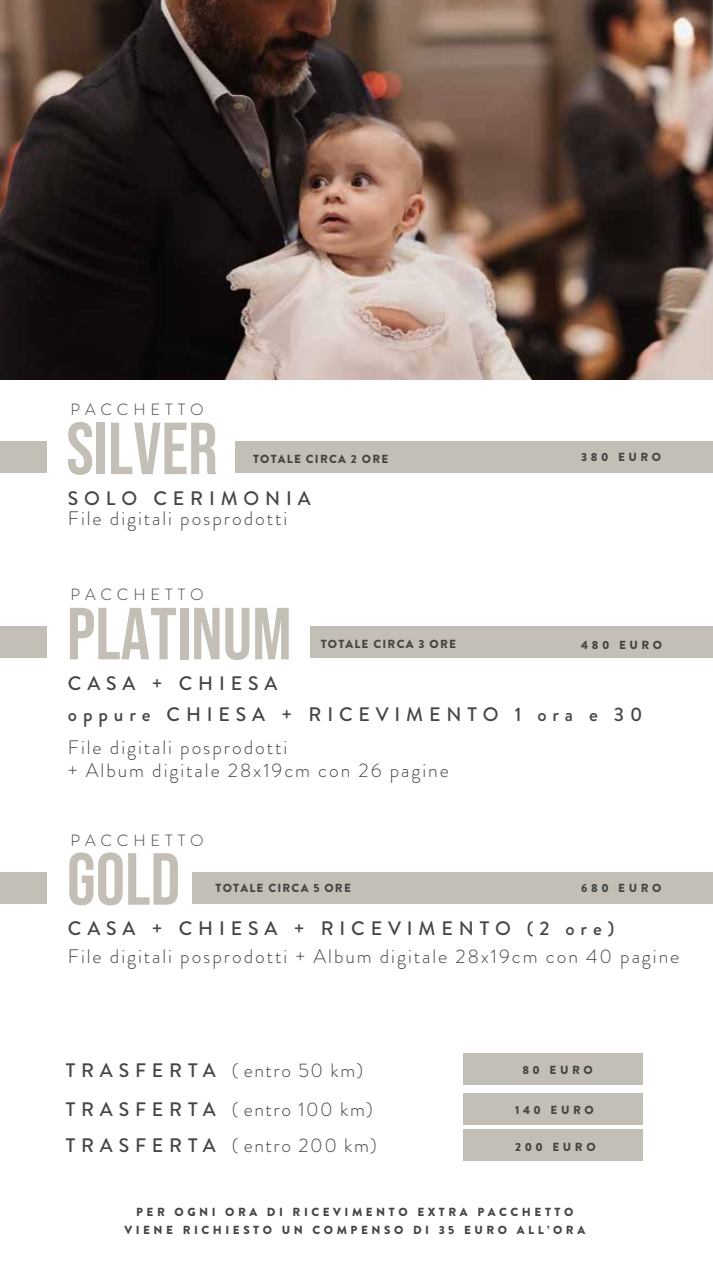
<style>
.page{position:relative;width:713px;height:1267px;background:#fff}
.page>*{position:absolute;margin:0;border:0;box-sizing:border-box;transform-origin:0 0}
.t1{font:73.5px "Bebas Neue";color:#c3bfb6}
.t2{font:300 19.5px/23.4px "Brandon Grotesque";letter-spacing:.1em;color:#454543}
.t3{font:500 19.5px/30.6px "Brandon Grotesque";letter-spacing:.3em;color:#454543}
.t4{font:300 19.5px/35.8px "Brandon Grotesque";letter-spacing:.08em;color:#454543}
.t5{font:300 16.2px "Brandon Grotesque";letter-spacing:.3em;color:#454543}
.t6{font:900 11.7px/18.3px "Brandon Grotesque";letter-spacing:.3em;color:#454543;text-align:center}
.t7{font:900 11.7px "Brandon Grotesque";letter-spacing:.1em;color:#454543}
.s1{font-weight:500}
</style>
<div class="page">
<img style="left:0;top:0;width:712px;height:379px">
<div style="left:236px;top:441px;width:476px;height:32px;background:#c3bfb6"></div>
<div style="left:463px;top:1093px;width:179px;height:31px;background:#c3bfb6"></div>
<div style="left:463px;top:1129px;width:179px;height:31px;background:#c3bfb6"></div>
<div style="left:463px;top:1053px;width:179px;height:32px;background:#c3bfb6"></div>
<div style="left:310px;top:626px;width:402px;height:32px;background:#c3bfb6"></div>
<div style="left:193px;top:872px;width:519px;height:31px;background:#c3bfb6"></div>
<div style="left:0;top:441px;width:46px;height:32px;background:#c3bfb6"></div>
<div style="left:0;top:626px;width:46px;height:32px;background:#c3bfb6"></div>
<div style="left:0;top:872px;width:46px;height:31px;background:#c3bfb6"></div>
<p class="t5" style="left:70px;top:398px;width:135px">PACCHETTO</p>
<h1 class="t1" style="left:66px;top:407px;width:153px">SILVER</h1>
<p class="t7" style="left:253px;top:450px;width:137px">TOTALE CIRCA 2 ORE</p>
<p class="t3" style="left:68px;top:483px;width:244px">SOLO CERIMONIA</p>
<p class="t2" style="left:68px;top:507px;width:221px">File digitali posprodotti</p>
<p class="t5" style="left:70px;top:584px;width:135px">PACCHETTO</p>
<h1 class="t1" style="left:67px;top:592px;width:226px">PLATINUM</h1>
<p class="t7" style="left:320px;top:636px;width:137px">TOTALE CIRCA 3 ORE</p>
<p class="t6" style="left:581px;top:448px;width:81px">380 EURO</p>
<p class="t6" style="left:581px;top:636px;width:82px">480 EURO</p>
<p class="t3" style="left:68px;top:668px;width:576px">CASA + CHIESA<br>oppure CHIESA + RICEVIMENTO 1 ora e 30</p>
<p class="t2" style="left:68px;top:735px;width:382px">File digitali posprodotti<br>+ Album digitale 28x19cm con 26 pagine</p>
<p class="t5" style="left:70px;top:829px;width:135px">PACCHETTO</p>
<h1 class="t1" style="left:67px;top:837px;width:115px">GOLD</h1>
<p class="t7" style="left:215px;top:879px;width:137px">TOTALE CIRCA 5 ORE</p>
<p class="t6" style="left:581px;top:878px;width:82px">680 EURO</p>
<p class="t3" style="left:68px;top:913px;width:547px">CASA + CHIESA + RICEVIMENTO (2 ore)</p>
<p class="t2" style="left:68px;top:944px;width:612px">File digitali posprodotti + Album digitale 28x19cm con 40 pagine</p>
<p class="t4" style="left:66px;top:1052px;width:299px"><span class="s1">TRASFERTA</span> (entro 50km)</p>
<p class="t4" style="left:66px;top:1091px;width:313px"><span class="s1">TRASFERTA</span> (entro 100 km)<br><span class="s1">TRASFERTA</span> (entro 200km)</p>
<p class="t6" style="left:522px;top:1060px;width:72px">80 EURO</p>
<p class="t6" style="left:515px;top:1101px;width:80px">140 EURO</p>
<p class="t6" style="left:515px;top:1138px;width:82px">200 EURO</p>
<p class="t6" style="left:124px;top:1203px;width:462px">PER OGNI ORA DI RICEVIMENTO EXTRA PACCHETTO<br>VIENE RICHIESTO UN COMPENSO DI 35 EURO ALL’ORA</p>
</div>
